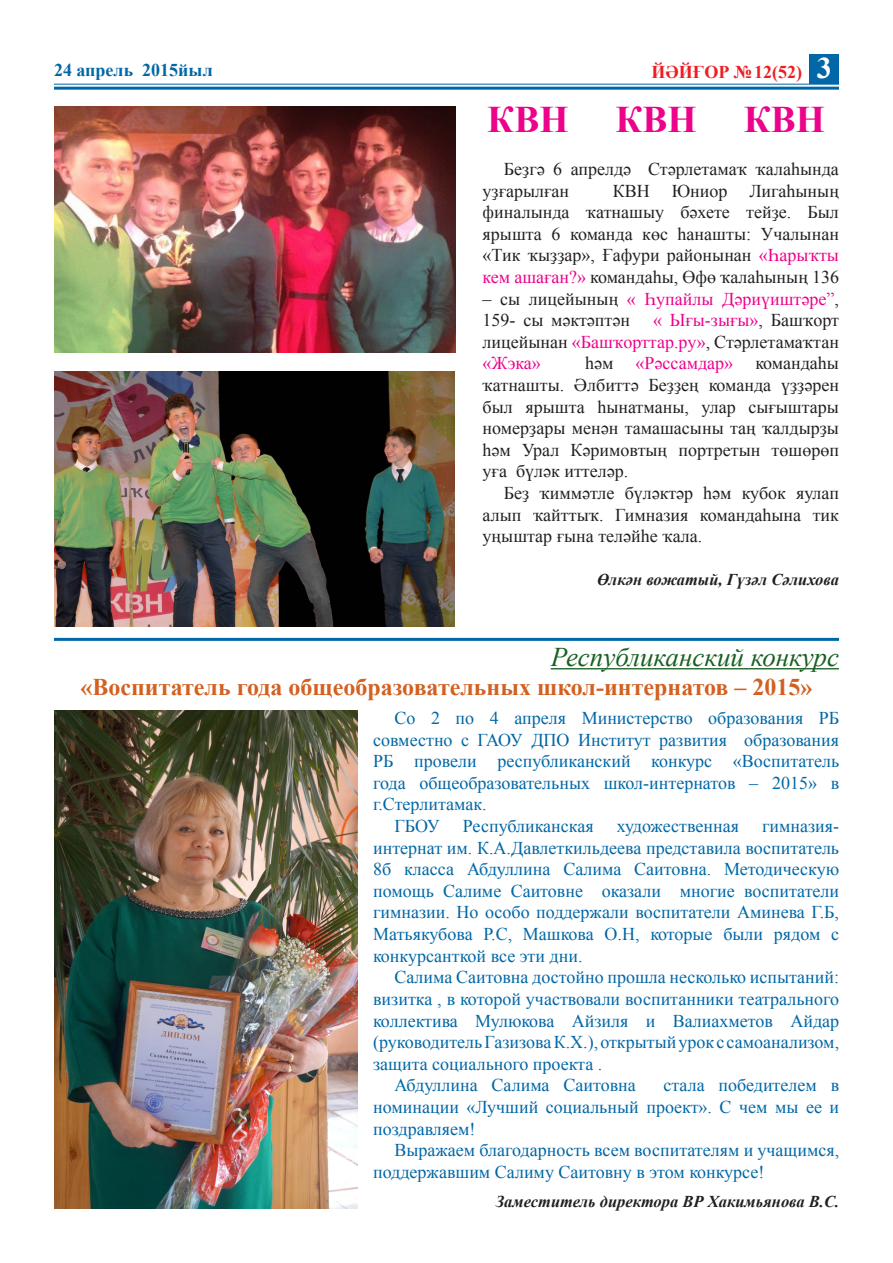
<style>
.page{position:relative;width:893px;height:1263px;background:#fff}
.page>*{position:absolute;margin:0;border:0;box-sizing:border-box;transform-origin:0 0}
.t1{font:700 37.5px "Times New Roman";color:#ed028c}
.t2{font:700 30px "Times New Roman";color:#fff}
.t3{font:italic 27px "Times New Roman";color:#176021}
.t4{font:700 24px "Times New Roman";color:#d36020}
.t5{font:18px/21.6px "Times New Roman";color:#0167a6;text-align:justify}
.t6{font:18px/21.6px "Times New Roman";color:#231f20;text-align:justify}
.t7{font:700 18px "Times New Roman";color:#0167a6}
.t8{font:700 18px "Times New Roman";color:#ee1d23}
.t9{font:italic 700 16.5px "Times New Roman";color:#231f20}
.s1{color:#ed028c}
</style>
<div class="page">
<hr style="left:54px;top:84px;width:785px;height:1px;background:#0167a6">
<hr style="left:54px;top:87px;width:785px;height:3px;background:#0167a6">
<div style="left:809px;top:54px;width:30px;height:30px;background:#0167a6"></div>
<hr style="left:54px;top:638px;width:785px;height:3px;background:#0167a6">
<img style="left:54px;top:106px;width:401px;height:246px">
<img style="left:54px;top:371px;width:401px;height:255px">
<hr style="left:551px;top:668px;width:288px;height:1px;background:#176021">
<img style="left:54px;top:710px;width:303px;height:499px">
<p class="t7" style="left:54px;top:57px;width:160px">24 апрель 2015йыл</p>
<p class="t8" style="left:652px;top:59px;width:152px">ЙӘЙҒОР №12(52)</p>
<p class="t2" style="left:817px;top:48px;width:16px">3</p>
<p class="t1" style="left:487px;top:93px;width:83px">КВН</p>
<p class="t1" style="left:615px;top:93px;width:83px">КВН</p>
<p class="t1" style="left:744px;top:93px;width:83px">КВН</p>
<p class="t6" style="left:483px;top:158px;width:358px;text-indent:21px">Беҙгә 6 апрелдә Стәрлетамаҡ ҡалаһында уҙғарылған</p>
<p class="t6" style="left:483px;top:179px;width:358px;text-indent:130px">КВН Юниор Лигаһының финалында ҡатнашыу бәхете тейҙе. Был ярышта 6 команда көс һанашты: Учалынан «Тик ҡыҙҙар», Ғафури районынан <span class="s1">«Һарыҡты кем ашаған?»</span> командаһы, Өфө ҡалаһының 136</p>
<p class="t6" style="left:483px;top:287px;width:358px">– сы лицейының <span class="s1">« Һупайлы Дәриүиштәре”</span>,<br>159- сы мәктәптән</p>
<p class="t6" style="left:483px;top:309px;width:358px;text-indent:170px"><span class="s1">« Ығы-зығы»</span>, Башҡорт лицейынан <span class="s1">«Башҡорттар.ру»</span>, Стәрлетамаҡтан <span class="s1">«Жэка»</span></p>
<p class="t6" style="left:483px;top:352px;width:358px;text-indent:102px">һәм <span class="s1">«Рәссамдар»</span> командаһы ҡатнашты. Әлбиттә Беҙҙең команда үҙҙәрен был ярышта һынатманы, улар сығыштары номерҙары менән тамашасыны таң ҡалдырҙы һәм Урал Кәримовтың портретын төшөрөп уға бүләк иттеләр.</p>
<p class="t6" style="left:483px;top:482px;width:358px;text-indent:21px">Беҙ ҡиммәтле бүләктәр һәм кубок яулап алып ҡайттыҡ. Гимназия командаһына тик уңыштар ғына теләйһе ҡала.</p>
<p class="t9" style="left:597px;top:568px;width:243px">Өлкән вожатый, Гүзәл Сәлихова</p>
<p class="t3" style="left:551px;top:638px;width:290px">Республиканский конкурс</p>
<p class="t4" style="left:80px;top:670px;width:734px">«Воспитатель года общеобразовательных школ-интернатов – 2015»</p>
<p class="t5" style="left:373px;top:707px;width:468px;text-indent:21px">Со 2 по 4 апреля Министерство образования РБ совместно с ГАОУ ДПО Институт развития образования РБ провели республиканский конкурс «Воспитатель года общеобразовательных школ-интернатов – 2015» в г.Стерлитамак.</p>
<p class="t5" style="left:394px;top:815px;width:47px">ГБОУ</p>
<p class="t5" style="left:463px;top:815px;width:132px">Республиканская</p>
<p class="t5" style="left:617px;top:815px;width:124px">художественная</p>
<p class="t5" style="left:373px;top:815px;width:468px;text-indent:389px">гимназия&shy;интернат им. К.А.Давлеткильдеева представила воспитатель 8б класса Абдуллина Салима Саитовна. Методическую помощь Салиме Саитовне оказали многие воспитатели гимназии. Но особо поддержали воспитатели Аминева Г.Б, Матьякубова Р.С, Машкова О.Н, которые были рядом с конкурсанткой все эти дни.</p>
<p class="t5" style="left:373px;top:966px;width:468px;text-indent:21px">Салима Саитовна достойно прошла несколько испытаний: визитка , в которой участвовали воспитанники театрального коллектива Мулюкова Айзиля и Валиахметов Айдар (руководитель Газизова К.Х.), открытый урок с самоанализом, защита социального проекта .</p>
<p class="t5" style="left:394px;top:1074px;width:243px">Абдуллина Салима Саитовна</p>
<p class="t5" style="left:373px;top:1074px;width:468px;text-indent:290px">стала победителем в номинации «Лучший социальный проект». С чем мы ее и поздравляем!</p>
<p class="t5" style="left:373px;top:1139px;width:468px;text-indent:21px">Выражаем благодарность всем воспитателям и учащимся, поддержавшим Салиму Саитовну в этом конкурсе!</p>
<p class="t9" style="left:496px;top:1189px;width:345px">Заместитель директора ВР Хакимьянова В.С.</p>
</div>
